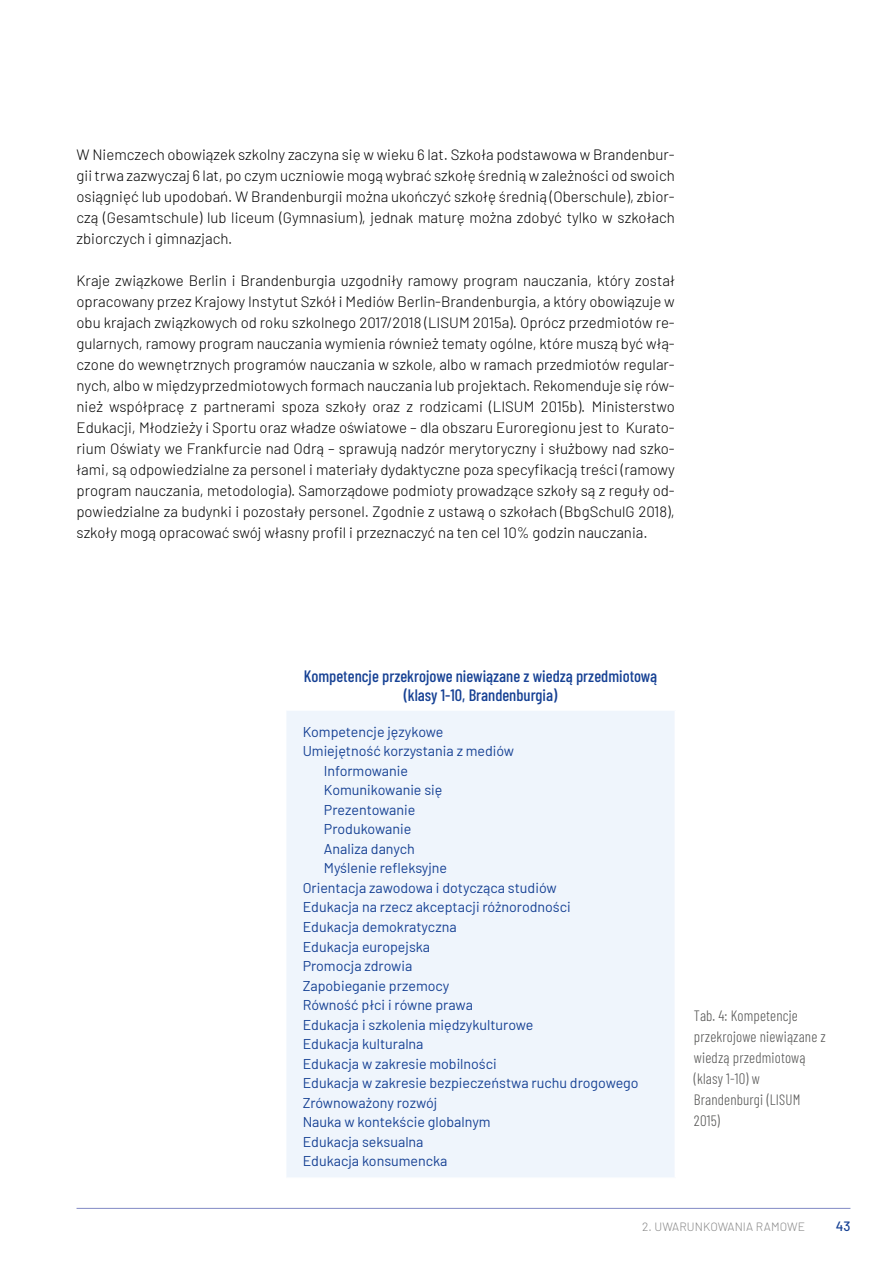
<style>
.page{position:relative;width:893px;height:1263px;background:#fff}
.page>*{position:absolute;margin:0;border:0;box-sizing:border-box;transform-origin:0 0}
.Tabelle_Kopf-_und_Sp{font:500 16.5px/19.5px "Barlow Condensed";color:#164194;text-align:center}
.Fließtext_polnisch{font:300 15px/21px "Barlow";color:#000;text-align:justify}
.Bildunterschrift{font:300 15px/21px "Barlow Condensed";letter-spacing:.01em;color:#575756}
.Tabelle_barlow_regul{font:14.25px "Barlow";color:#164194}
.t1{font:500 13.5px "Barlow";color:#164194}
.Kolumnentitel{font:300 12px "Barlow";letter-spacing:.01em;color:#878787}
</style>
<div class="page">
<hr style="left:77px;top:1208px;width:773px;height:1px;background:#8f96cb">
<div style="left:286px;top:710px;width:389px;height:468px;background:#eff5fc"></div>
<hr style="left:285px;top:709px;width:391px;height:2px;background:#fff">
<hr style="left:285px;top:1177px;width:391px;height:2px;background:#fff">
<p class="Fließtext_polnisch" style="left:77px;top:143px;width:600px">W Niemczech obowiązek szkolny zaczyna się w wieku 6 lat. Szkoła podstawowa w Brandenbur&shy;gii trwa zazwyczaj 6 lat, po czym uczniowie mogą wybrać szkołę średnią w zależności od swoich osiągnięć lub upodobań. W Brandenburgii można ukończyć szkołę średnią (Oberschule), zbior&shy;czą (Gesamtschule) lub liceum (Gymnasium), jednak maturę można zdobyć tylko w szkołach zbiorczych i gimnazjach.</p>
<p class="Fließtext_polnisch" style="left:77px;top:269px;width:600px">Kraje związkowe Berlin i Brandenburgia uzgodniły ramowy program nauczania, który został opracowany przez Krajowy Instytut Szkół i Mediów Berlin-Brandenburgia, a który obowiązuje w obu krajach związkowych od roku szkolnego 2017/2018 (LISUM 2015a). Oprócz przedmiotów re&shy;gularnych, ramowy program nauczania wymienia również tematy ogólne, które muszą być włą&shy;czone do wewnętrznych programów nauczania w szkole, albo w ramach przedmiotów regular&shy;nych, albo w międzyprzedmiotowych formach nauczania lub projektach. Rekomenduje się rów&shy;nież współpracę z partnerami spoza szkoły oraz z rodzicami (LISUM 2015b). Ministerstwo Edukacji, Młodzieży i Sportu oraz władze oświatowe – dla obszaru Euroregionu jest to Kurato&shy;rium Oświaty we Frankfurcie nad Odrą – sprawują nadzór merytoryczny i służbowy nad szko&shy;łami, są odpowiedzialne za personel i materiały dydaktyczne poza specyfikacją treści (ramowy program nauczania, metodologia). Samorządowe podmioty prowadzące szkoły są z reguły od&shy;powiedzialne za budynki i pozostały personel. Zgodnie z ustawą o szkołach (BbgSchulG 2018), szkoły mogą opracować swój własny profil i przeznaczyć na ten cel 10% godzin nauczania.</p>
<p class="Tabelle_Kopf-_und_Sp" style="left:304px;top:665px;width:355px">Kompetencje przekrojowe niewiązane z wiedzą przedmiotową (klasy 1-10, Brandenburgia)</p>
<p class="Tabelle_barlow_regul" style="left:303px;top:721px;width:142px">Kompetencje językowe</p>
<p class="Tabelle_barlow_regul" style="left:303px;top:741px;width:213px">Umiejętność korzystania z mediów</p>
<p class="Tabelle_barlow_regul" style="left:324px;top:760px;width:86px">Informowanie</p>
<p class="Tabelle_barlow_regul" style="left:324px;top:780px;width:120px">Komunikowanie się</p>
<p class="Tabelle_barlow_regul" style="left:324px;top:799px;width:93px">Prezentowanie</p>
<p class="Tabelle_barlow_regul" style="left:324px;top:819px;width:89px">Produkowanie</p>
<p class="Tabelle_barlow_regul" style="left:324px;top:838px;width:93px">Analiza danych</p>
<p class="Tabelle_barlow_regul" style="left:324px;top:858px;width:125px">Myślenie refleksyjne</p>
<p class="Tabelle_barlow_regul" style="left:303px;top:877px;width:255px">Orientacja zawodowa i dotycząca studiów</p>
<p class="Tabelle_barlow_regul" style="left:303px;top:897px;width:270px">Edukacja na rzecz akceptacji różnorodności</p>
<p class="Tabelle_barlow_regul" style="left:303px;top:916px;width:155px">Edukacja demokratyczna</p>
<p class="Tabelle_barlow_regul" style="left:303px;top:936px;width:129px">Edukacja europejska</p>
<p class="Tabelle_barlow_regul" style="left:303px;top:955px;width:111px">Promocja zdrowia</p>
<p class="Tabelle_barlow_regul" style="left:303px;top:975px;width:148px">Zapobieganie przemocy</p>
<p class="Tabelle_barlow_regul" style="left:303px;top:994px;width:172px">Równość płci i równe prawa</p>
<p class="Tabelle_barlow_regul" style="left:303px;top:1014px;width:232px">Edukacja i szkolenia międzykulturowe</p>
<p class="Tabelle_barlow_regul" style="left:303px;top:1033px;width:122px">Edukacja kulturalna</p>
<p class="Tabelle_barlow_regul" style="left:303px;top:1053px;width:196px">Edukacja w zakresie mobilności</p>
<p class="Tabelle_barlow_regul" style="left:303px;top:1072px;width:338px">Edukacja w zakresie bezpieczeństwa ruchu drogowego</p>
<p class="Tabelle_barlow_regul" style="left:303px;top:1092px;width:136px">Zrównoważony rozwój</p>
<p class="Tabelle_barlow_regul" style="left:303px;top:1111px;width:190px">Nauka w kontekście globalnym</p>
<p class="Tabelle_barlow_regul" style="left:303px;top:1131px;width:122px">Edukacja seksualna</p>
<p class="Tabelle_barlow_regul" style="left:303px;top:1150px;width:146px">Edukacja konsumencka</p>
<p class="Bildunterschrift" style="left:694px;top:1004px;width:134px">Tab. 4: Kompetencje przekrojowe niewiązane z wiedzą przedmiotową (klasy 1-10) w<br>Brandenburgi (LISUM<br>2015)</p>
<p class="Kolumnentitel" style="left:642px;top:1218px;width:164px">2. UWARUNKOWANIA RAMOWE</p>
<p class="t1" style="left:836px;top:1217px;width:16px">43</p>
</div>
